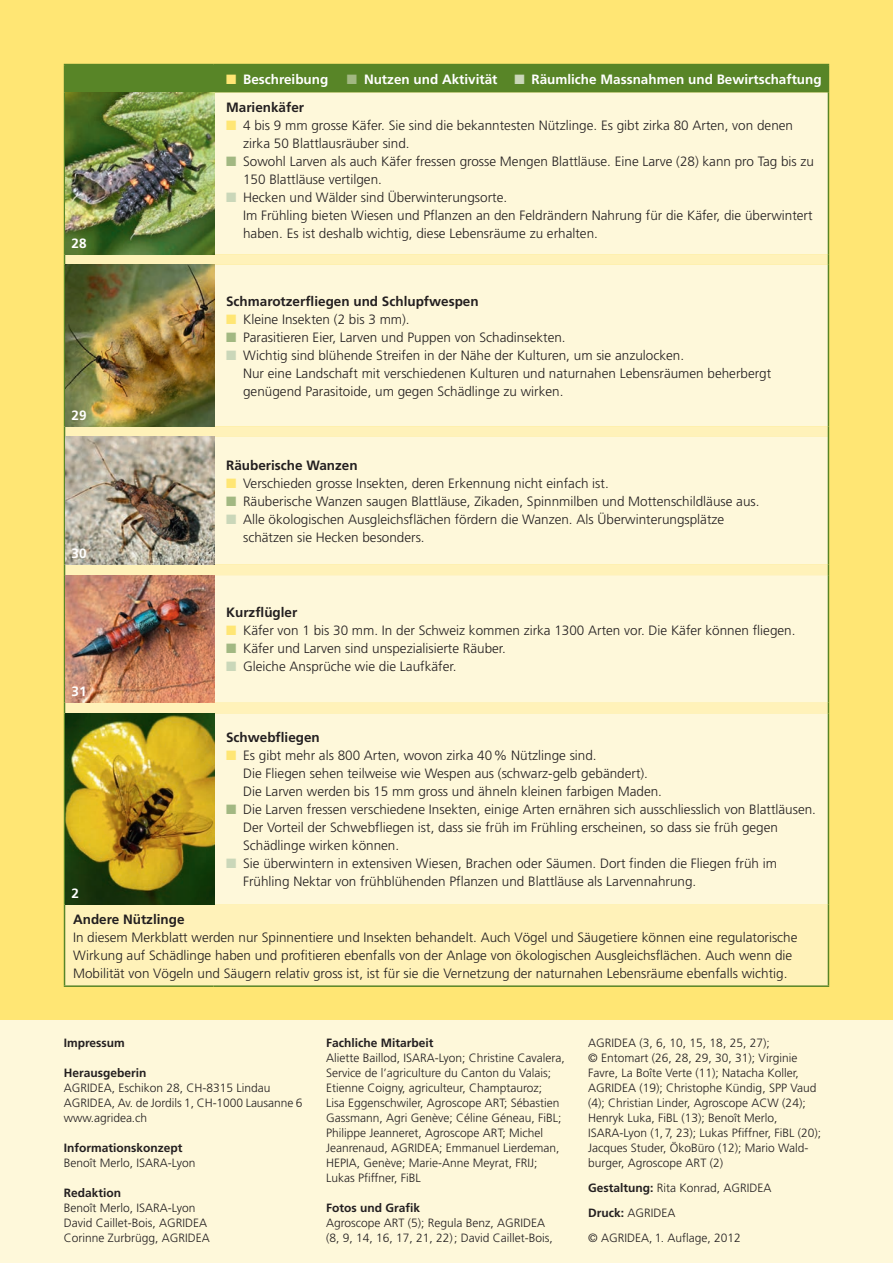
<style>
.page{position:relative;width:893px;height:1263px;background:#ffe674}
.page>*{position:absolute;margin:0;border:0;box-sizing:border-box;transform-origin:0 0}
._9_pt_light_franz{font:300 13.5px/18px "Frutiger";color:#231f20}
._9_pt_light_franz-2{font:700 13.5px "Frutiger";color:#231f20}
._9_pt_light_franz-3{font:700 13.5px "Frutiger";color:#fff}
.C_Fliesstext{font:700 13.5px "Frutiger";color:#fff}
.Impressum{font:300 12px/15px "Frutiger";color:#231f20}
.Impressum_bold{font:700 12px "Frutiger";color:#231f20}
.Impressum-2{font:700 12px "Frutiger";color:#231f20}
.s1{color:#ffe674}
.s2{color:#a2b882}
.s3{color:#cad7b9}
.s4{font-weight:700}
</style>
<div class="page">
<div style="left:0;top:1020px;width:893px;height:243px;background:#fef8da"></div>
<div style="left:214px;top:93px;width:614px;height:161px;background:#fef8da"></div>
<svg style="left:65px;top:254px;width:763px;height:731px;background:#fdf6d2"></svg>
<hr style="left:64px;top:64px;width:149px;height:1px;background:#588527">
<hr style="left:213px;top:64px;width:616px;height:1px;background:#588527">
<hr style="left:64px;top:93px;width:1px;height:161px;background:#588527">
<hr style="left:828px;top:93px;width:1px;height:161px;background:#588527">
<hr style="left:64px;top:265px;width:1px;height:161px;background:#588527">
<hr style="left:828px;top:265px;width:1px;height:161px;background:#588527">
<hr style="left:64px;top:437px;width:1px;height:127px;background:#588527">
<hr style="left:828px;top:437px;width:1px;height:127px;background:#588527">
<hr style="left:64px;top:575px;width:1px;height:128px;background:#588527">
<hr style="left:828px;top:575px;width:1px;height:128px;background:#588527">
<hr style="left:64px;top:713px;width:1px;height:192px;background:#588527">
<hr style="left:828px;top:713px;width:1px;height:192px;background:#588527">
<hr style="left:64px;top:905px;width:1px;height:80px;background:#588527">
<hr style="left:828px;top:905px;width:1px;height:80px;background:#588527">
<hr style="left:64px;top:985px;width:149px;height:2px;background:#588527">
<hr style="left:213px;top:985px;width:616px;height:2px;background:#588527">
<img style="left:65px;top:93px;width:149px;height:161px">
<img style="left:65px;top:265px;width:149px;height:161px">
<img style="left:65px;top:437px;width:149px;height:127px">
<img style="left:65px;top:575px;width:149px;height:128px">
<img style="left:65px;top:713px;width:149px;height:192px">
<div style="left:64px;top:65px;width:765px;height:28px;background:#588527"></div>
<p class="C_Fliesstext" style="left:72px;top:235px;width:17px">28</p>
<p class="C_Fliesstext" style="left:72px;top:407px;width:17px">29</p>
<p class="C_Fliesstext" style="left:72px;top:545px;width:17px">30</p>
<p class="C_Fliesstext" style="left:72px;top:684px;width:17px">31</p>
<p class="C_Fliesstext" style="left:72px;top:886px;width:9px">2</p>
<p class="_9_pt_light_franz-3" style="left:226px;top:71px;width:104px"><span class="s1">■</span> Beschreibung</p>
<p class="_9_pt_light_franz-3" style="left:347px;top:71px;width:476px"><span class="s2">■</span> Nutzen und Aktivität <span class="s3">■</span> Räumliche Massnahmen und Bewirtschaftung</p>
<p class="_9_pt_light_franz-2" style="left:226px;top:99px;width:80px">Marienkäfer</p>
<p class="_9_pt_light_franz" style="left:243px;top:116px;width:551px;text-indent:-17px"><span class="s1">■</span> 4 bis 9 mm grosse Käfer. Sie sind die bekanntesten Nützlinge. Es gibt zirka 80 Arten, von denen zirka 50 Blattlausräuber sind.</p>
<p class="_9_pt_light_franz" style="left:243px;top:152px;width:572px;text-indent:-17px"><span class="s2">■</span> Sowohl Larven als auch Käfer fressen grosse Mengen Blattläuse. Eine Larve (28) kann pro Tag bis zu<br>150 Blattläuse vertilgen.</p>
<p class="_9_pt_light_franz" style="left:226px;top:188px;width:283px"><span class="s3">■</span> Hecken und Wälder sind Überwinterungsorte.</p>
<p class="_9_pt_light_franz" style="left:243px;top:206px;width:571px">Im Frühling bieten Wiesen und Pflanzen an den Feldrändern Nahrung für die Käfer, die überwintert haben. Es ist deshalb wichtig, diese Lebensräume zu erhalten.</p>
<p class="_9_pt_light_franz-2" style="left:226px;top:293px;width:254px">Schmarotzerfliegen und Schlupfwespen</p>
<p class="_9_pt_light_franz" style="left:226px;top:310px;width:185px"><span class="s1">■</span> Kleine Insekten (2 bis 3 mm).</p>
<p class="_9_pt_light_franz" style="left:226px;top:328px;width:341px"><span class="s2">■</span> Parasitieren Eier, Larven und Puppen von Schadinsekten.</p>
<p class="_9_pt_light_franz" style="left:226px;top:346px;width:459px"><span class="s3">■</span> Wichtig sind blühende Streifen in der Nähe der Kulturen, um sie anzulocken.</p>
<p class="_9_pt_light_franz" style="left:243px;top:364px;width:530px">Nur eine Landschaft mit verschiedenen Kulturen und naturnahen Lebensräumen beherbergt genügend Parasitoide, um gegen Schädlinge zu wirken.</p>
<p class="_9_pt_light_franz-2" style="left:226px;top:458px;width:133px">Räuberische Wanzen</p>
<p class="_9_pt_light_franz" style="left:226px;top:475px;width:384px"><span class="s1">■</span> Verschieden grosse Insekten, deren Erkennung nicht einfach ist.</p>
<p class="_9_pt_light_franz" style="left:226px;top:493px;width:535px"><span class="s2">■</span> Räuberische Wanzen saugen Blattläuse, Zikaden, Spinnmilben und Mottenschildläuse aus.</p>
<p class="_9_pt_light_franz" style="left:243px;top:511px;width:483px;text-indent:-17px"><span class="s3">■</span> Alle ökologischen Ausgleichsflächen fördern die Wanzen. Als Überwinterungsplätze schätzen sie Hecken besonders.</p>
<p class="_9_pt_light_franz-2" style="left:226px;top:605px;width:73px">Kurzflügler</p>
<p class="_9_pt_light_franz" style="left:226px;top:622px;width:571px"><span class="s1">■</span> Käfer von 1 bis 30 mm. In der Schweiz kommen zirka 1300 Arten vor. Die Käfer können fliegen.</p>
<p class="_9_pt_light_franz" style="left:226px;top:640px;width:281px"><span class="s2">■</span> Käfer und Larven sind unspezialisierte Räuber.</p>
<p class="_9_pt_light_franz" style="left:226px;top:658px;width:232px"><span class="s3">■</span> Gleiche Ansprüche wie die Laufkäfer.</p>
<p class="_9_pt_light_franz-2" style="left:226px;top:730px;width:95px">Schwebfliegen</p>
<p class="_9_pt_light_franz" style="left:226px;top:746px;width:372px"><span class="s1">■</span> Es gibt mehr als 800 Arten, wovon zirka 40% Nützlinge sind.</p>
<p class="_9_pt_light_franz" style="left:243px;top:764px;width:406px">Die Fliegen sehen teilweise wie Wespen aus (schwarz-gelb gebändert).</p>
<p class="_9_pt_light_franz" style="left:243px;top:782px;width:420px">Die Larven werden bis 15 mm gross und ähneln kleinen farbigen Maden.</p>
<p class="_9_pt_light_franz" style="left:243px;top:800px;width:574px;text-indent:-17px"><span class="s2">■</span> Die Larven fressen verschiedene Insekten, einige Arten ernähren sich ausschliesslich von Blattläusen.<br>Der Vorteil der Schwebfliegen ist, dass sie früh im Frühling erscheinen, so dass sie früh gegen<br>Schädlinge wirken können.</p>
<p class="_9_pt_light_franz" style="left:243px;top:854px;width:535px;text-indent:-17px"><span class="s3">■</span> Sie überwintern in extensiven Wiesen, Brachen oder Säumen. Dort finden die Fliegen früh im<br>Frühling Nektar von frühblühenden Pflanzen und Blattläuse als Larvennahrung.</p>
<p class="_9_pt_light_franz-2" style="left:73px;top:911px;width:113px">Andere Nützlinge</p>
<p class="_9_pt_light_franz" style="left:73px;top:928px;width:726px">In diesem Merkblatt werden nur Spinnentiere und Insekten behandelt. Auch Vögel und Säugetiere können eine regulatorische<br>Wirkung auf Schädlinge haben und profitieren ebenfalls von der Anlage von ökologischen Ausgleichsflächen. Auch wenn die<br>Mobilität von Vögeln und Säugern relativ gross ist, ist für sie die Vernetzung der naturnahen Lebensräume ebenfalls wichtig.</p>
<p class="Impressum_bold" style="left:64px;top:1036px;width:63px">Impressum</p>
<p class="Impressum-2" style="left:64px;top:1066px;width:84px">Herausgeberin</p>
<p class="Impressum" style="left:64px;top:1080px;width:208px">AGRIDEA, Eschikon 28, CH-8315 Lindau</p>
<p class="Impressum" style="left:64px;top:1095px;width:240px">AGRIDEA, Av. de Jordils 1, CH-1000 Lausanne 6</p>
<p class="Impressum" style="left:64px;top:1110px;width:85px">www.agridea.ch</p>
<p class="Impressum_bold" style="left:64px;top:1141px;width:120px">Informationskonzept</p>
<p class="Impressum" style="left:64px;top:1155px;width:133px">Benoît Merlo, ISARA-Lyon</p>
<p class="Impressum_bold" style="left:64px;top:1186px;width:59px">Redaktion</p>
<p class="Impressum" style="left:64px;top:1200px;width:148px">Benoît Merlo, ISARA-Lyon<br>David Caillet-Bois, AGRIDEA<br>Corinne Zurbrügg, AGRIDEA</p>
<p class="Impressum_bold" style="left:326px;top:1036px;width:109px">Fachliche Mitarbeit</p>
<p class="Impressum" style="left:326px;top:1050px;width:240px">Aliette Baillod, ISARA-Lyon; Christine Cavalera, Service de l’agriculture du Canton du Valais; Etienne Coigny, agriculteur, Champtauroz;<br>Lisa Eggenschwiler, Agroscope ART; Sébastien Gassmann, Agri Genève; Céline Géneau, FiBL; Philippe Jeanneret, Agroscope ART; Michel Jeanrenaud, AGRIDEA; Emmanuel Lierdeman, HEPIA, Genève; Marie-Anne Meyrat, FRIJ; Lukas Pfiffner, FiBL</p>
<p class="Impressum_bold" style="left:326px;top:1201px;width:96px">Fotos und Grafik</p>
<p class="Impressum" style="left:326px;top:1215px;width:228px">Agroscope ART (5); Regula Benz, AGRIDEA (8, 9, 14, 16, 17, 21, 22); David Caillet-Bois,</p>
<p class="Impressum" style="left:588px;top:1035px;width:234px">AGRIDEA (3, 6, 10, 15, 18, 25, 27);<br>© Entomart (26, 28, 29, 30, 31); Virginie Favre, La Boîte Verte (11); Natacha Koller, AGRIDEA (19); Christophe Kündig, SPP Vaud (4); Christian Linder, Agroscope ACW (24); Henryk Luka, FiBL (13); Benoît Merlo, ISARA-Lyon (1, 7, 23); Lukas Pfiffner, FiBL (20); Jacques Studer, ÖkoBüro (12); Mario Wald&shy;burger, Agroscope ART (2)</p>
<p class="Impressum" style="left:588px;top:1180px;width:185px"><span class="s4">Gestaltung:</span> Rita Konrad, AGRIDEA</p>
<p class="Impressum" style="left:588px;top:1205px;width:89px"><span class="s4">Druck:</span> AGRIDEA</p>
<p class="Impressum" style="left:588px;top:1230px;width:154px">© AGRIDEA, 1. Auflage, 2012</p>
</div>
